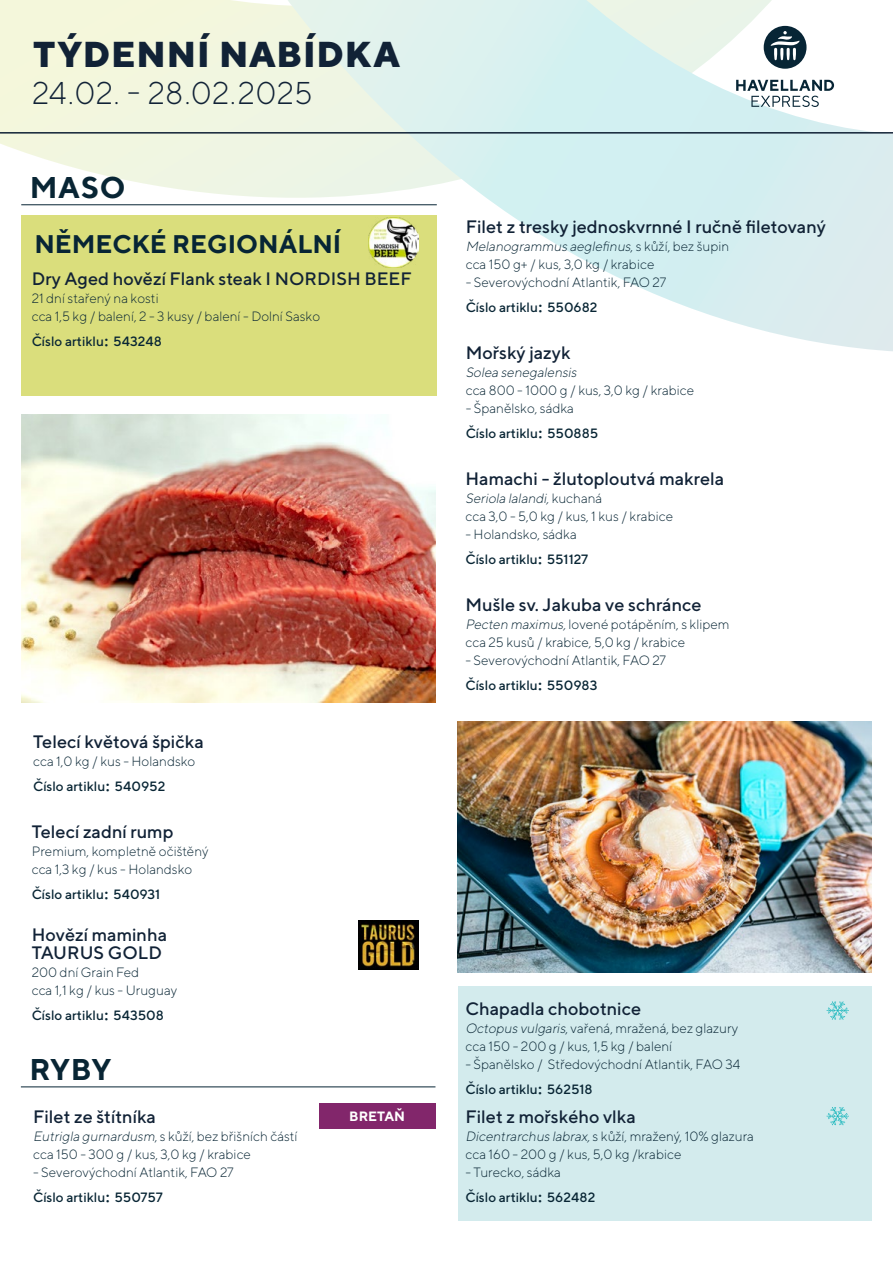
<style>
.page{position:relative;width:893px;height:1263px;background:#fff}
.page>*{position:absolute;margin:0;border:0;box-sizing:border-box;transform-origin:0 0}
.t1{font:800 36px "TT Norms";letter-spacing:.025em;color:#112236}
.t2{font:300 31.5px "TT Norms";letter-spacing:.01em;color:#112236}
.t3{font:700 30px "TT Norms";letter-spacing:.02em;color:#082534}
.t4{font:700 25.5px "TT Norms";color:#072535}
.t5{font:500 18px/18px "TT Norms";color:#112236}
.t6{font:300 13.5px/18px "TT Norms";color:#082534}
.t7{font:500 13.5px/24.9px "TT Norms";color:#082534}
.t8{font:italic 300 13.5px "TT Norms";color:#082534}
.t9{font:700 13.5px "TT Norms";color:#fff}
.s1{font-family:"Trebuchet MS";font-weight:700}
.s2{font-weight:500}
.s3{font-style:italic}
.s4{font-weight:300}
</style>
<div class="page">
<svg style="left:0;top:0;width:893px;height:431px"></svg>
<svg style="left:764px;top:26px;width:42px;height:43px"></svg>
<svg style="left:736px;top:80px;width:98px;height:27px"></svg>
<hr style="left:0;top:132px;width:893px;height:2px;background:#112236">
<div style="left:458px;top:986px;width:414px;height:234px;background:#d3ebed"></div>
<hr style="left:21px;top:204px;width:416px;height:1px;background:#072535">
<div style="left:22px;top:216px;width:415px;height:180px;background:#dade7c"></div>
<img style="left:358px;top:920px;width:60px;height:50px">
<hr style="left:21px;top:1086px;width:414px;height:1px;background:#072535">
<div style="left:319px;top:1103px;width:116px;height:26px;background:#82266b"></div>
<svg style="left:826px;top:1001px;width:23px;height:19px"></svg>
<svg style="left:826px;top:1107px;width:23px;height:18px"></svg>
<img style="left:369px;top:217px;width:49px;height:50px">
<img style="left:458px;top:722px;width:414px;height:250px">
<img style="left:22px;top:414px;width:413px;height:288px">
<h1 class="t1" style="left:33px;top:32px;width:368px">TÝDENNÍ NABÍDKA</h1>
<h2 class="t2" style="left:32px;top:73px;width:282px">24.02. - 28.02.2025</h2>
<h3 class="t3" style="left:30px;top:169px;width:97px">MASO</h3>
<h3 class="t4" style="left:34px;top:228px;width:308px">NĚMECKÉ REGIONÁLNÍ</h3>
<h3 class="t5" style="left:32px;top:269px;width:381px">Dry Aged hovězí Flank steak I NORDISH BEEF</h3>
<p class="t6" style="left:32px;top:289px;width:290px">21 dní stařený na kosti<br>cca 1,5 kg / balení, 2 - 3 kusy / balení - Dolní Sasko</p>
<p class="t7" style="left:32px;top:329px;width:132px">Číslo artiklu<span class="s1">:</span> 543248</p>
<h3 class="t5" style="left:33px;top:732px;width:172px">Telecí květová špička</h3>
<p class="t6" style="left:33px;top:748px;width:164px;line-height:24.9px">cca 1,0 kg / kus - Holandsko<br><span class="s2">Číslo artiklu</span><span class="s1">:</span> <span class="s2">540952</span></p>
<h3 class="t5" style="left:32px;top:822px;width:143px">Telecí zadní rump</h3>
<p class="t6" style="left:32px;top:842px;width:178px">Premium, kompletně očištěný cca 1,3 kg / kus - Holandsko</p>
<p class="t7" style="left:32px;top:881px;width:130px">Číslo artiklu<span class="s1">:</span> 540931</p>
<h3 class="t5" style="left:466px;top:218px;width:362px">Filet z tresky jednoskvrnné I ručně filetovaný</h3>
<p class="t6" style="left:466px;top:237px;width:265px"><span class="s3">Melanogrammus aeglefinus</span>, s ků ž í, bez š u p i n cca 150 g+ / kus, 3,0 kg / krabice</p>
<p class="t6" style="left:466px;top:270px;width:202px;line-height:24.9px">- Severovýchodní Atlantik, FAO 27<br><span class="s2">Číslo artiklu</span><span class="s1">:</span> <span class="s2">550682</span></p>
<h3 class="t5" style="left:466px;top:344px;width:106px">Mořský jazyk</h3>
<p class="t8" style="left:466px;top:364px;width:115px">Solea senegalensis</p>
<p class="t6" style="left:466px;top:381px;width:230px">cca 800 - 1000 g / kus, 3,0 kg / krabice</p>
<p class="t7" style="left:466px;top:396px;width:134px"><span class="s4">- Španělsko, sádka<br></span>Číslo artiklu<span class="s1">:</span> 550885</p>
<h3 class="t5" style="left:465px;top:470px;width:260px">Hamachi - žlutoploutvá makrela</h3>
<p class="t6" style="left:465px;top:489px;width:209px"><span class="s3">Seriola lalandi,</span>k u c h a n á<br>cca 3,0 - 5,0 kg / kus, 1 kus / krabice</p>
<p class="t7" style="left:465px;top:522px;width:124px"><span class="s4">- Holandsko, sádka<br></span>Číslo artiklu<span class="s1">:</span> 551127</p>
<h3 class="t5" style="left:465px;top:596px;width:238px">Mušle sv. Jakuba ve schránce</h3>
<p class="t6" style="left:465px;top:615px;width:266px"><span class="s3">Pecten maximus,</span>lovené potápěním, s klipem cca 25 kusů / krabice, 5,0 kg / krabice</p>
<p class="t6" style="left:465px;top:648px;width:202px;line-height:24.9px">- Severovýchodní Atlantik, FAO 27<br><span class="s2">Číslo artiklu</span><span class="s1">:</span> <span class="s2">550983</span></p>
<h3 class="t5" style="left:32px;top:925px;width:137px">Hovězí maminha<br>TAURUS GOLD</h3>
<p class="t6" style="left:32px;top:963px;width:147px">200 dní Grain Fed<br>cca 1,1 kg / kus - Uruguay</p>
<p class="t7" style="left:32px;top:1003px;width:134px">Číslo artiklu<span class="s1">:</span> 543508</p>
<h3 class="t5" style="left:465px;top:999px;width:177px">Chapadla chobotnice</h3>
<p class="t6" style="left:465px;top:1019px;width:274px"><span class="s3">Octopus vulgaris</span>, vařená, mražená, bez glazury cca 150 - 200 g / kus, 1,5 kg / balení</p>
<p class="t6" style="left:465px;top:1051px;width:276px;line-height:24.9px">- Španělsko / Středovýchodní Atlantik, FAO 34<br><span class="s2">Číslo artiklu</span><span class="s1">:</span> <span class="s2">562518</span></p>
<h3 class="t5" style="left:465px;top:1107px;width:172px">Filet z mořského vlka</h3>
<p class="t6" style="left:465px;top:1127px;width:290px"><span class="s3">Dicentrarchus labrax,</span>s kůží, mražený, 10% glazura cca 160 - 200 g / kus, 5,0 kg /krabice</p>
<p class="t7" style="left:465px;top:1160px;width:131px"><span class="s4">- Turecko, sádka<br></span>Číslo artiklu<span class="s1">:</span> 562482</p>
<h3 class="t3" style="left:29px;top:1051px;width:84px">RYBY</h3>
<p class="t9" style="left:349px;top:1107px;width:57px">BRETAŇ</p>
<h3 class="t5" style="left:33px;top:1107px;width:124px">Filet ze štítníka</h3>
<p class="t6" style="left:33px;top:1127px;width:266px"><span class="s3">Eutrigla gurnardusm</span>, s kůží, bez břišních částí cca 150 - 300 g / kus, 3,0 kg / krabice</p>
<p class="t6" style="left:33px;top:1160px;width:202px;line-height:24.9px">- Severovýchodní Atlantik, FAO 27<br><span class="s2">Číslo artiklu</span><span class="s1">:</span> <span class="s2">550757</span></p>
</div>
